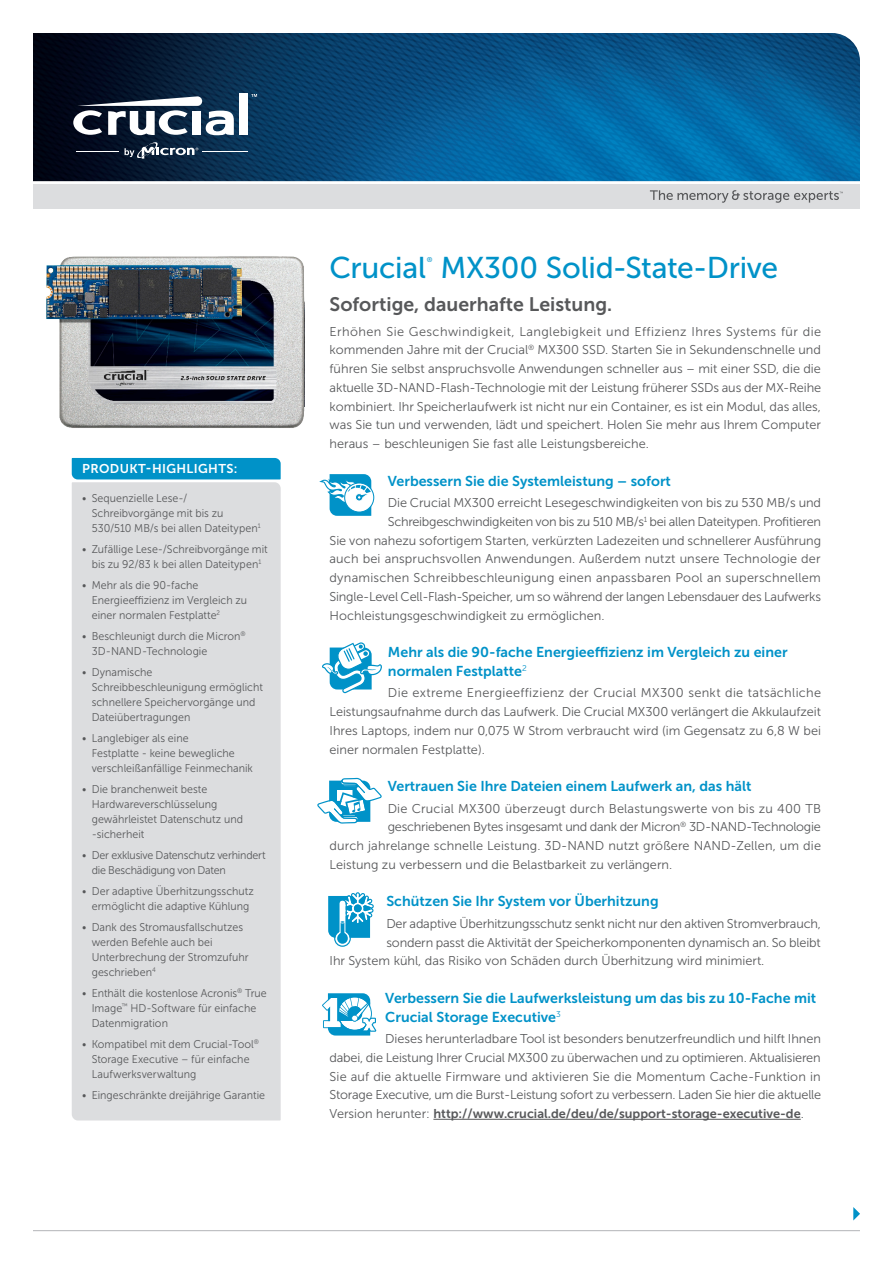
<style>
.page{position:relative;width:893px;height:1263px;background:#fff}
.page>*{position:absolute;margin:0;border:0;box-sizing:border-box;transform-origin:0 0}
.H1-Headline{font:30px "Museo Sans 500";letter-spacing:-.01em;color:#0092c8}
.H2-B__Standard_Headl{font:19.5px "Museo Sans 700";color:#57585a}
.H3-B__subheadline_bl{font:14.25px/18.8px "Museo Sans 700";color:#0092c8}
.body_copy{font:12.75px/18.8px "Museo Sans 300";color:#57585a;text-align:justify}
.body_copy-2{font:12.75px "Museo Sans 300";letter-spacing:-.02em;color:#57585a}
.body_copy-3{font:12.75px "Museo Sans 300";letter-spacing:.02em;color:#57585a}
.Headline__Bulleted_L{font:12.75px "Museo Sans 700";letter-spacing:.03em;color:#fff}
.t1{font:11.25px/15px "Museo Sans 300";letter-spacing:.005em;color:#57585a;scale:.95 1}
.t2{font:11.25px/15px "Museo Sans 300";letter-spacing:-.015em;color:#57585a;scale:.95 1}
.H1-Headline-2{font:7.05px "Museo Sans 500";color:#0092c8}
.s1{font-family:"Museo Sans 700"}
</style>
<div class="page">
<img style="left:33px;top:33px;width:827px;height:148px">
<hr style="left:76px;top:151px;width:42px;height:1px;background:#fff">
<hr style="left:202px;top:151px;width:45px;height:1px;background:#fff">
<svg style="left:125px;top:142px;width:73px;height:17px"></svg>
<div style="left:239px;top:94px;width:9px;height:41px;background:#fff"></div>
<svg style="left:73px;top:96px;width:161px;height:40px"></svg>
<svg style="left:251px;top:94px;width:6px;height:3px"></svg>
<div style="left:33px;top:184px;width:827px;height:24px;background:#dcdddf"></div>
<svg style="left:650px;top:190px;width:193px;height:13px"></svg>
<hr style="left:33px;top:1230px;width:827px;height:1px;background:#bcbdc0">
<svg style="left:853px;top:1207px;width:7px;height:13px"></svg>
<svg style="left:328px;top:892px;width:46px;height:55px"></svg>
<svg style="left:322px;top:993px;width:54px;height:42px"></svg>
<hr style="left:433px;top:1119px;width:368px;height:1px;background:#57585a">
<svg style="left:319px;top:474px;width:55px;height:42px"></svg>
<svg style="left:317px;top:778px;width:65px;height:46px"></svg>
<svg style="left:322px;top:642px;width:60px;height:51px"></svg>
<div style="left:72px;top:458px;width:209px;height:21px;background:#0092c8"></div>
<div style="left:72px;top:482px;width:209px;height:638px;background:#dcdddf"></div>
<img style="left:46px;top:256px;width:259px;height:172px">
<p class="Headline__Bulleted_L" style="left:82px;top:462px;width:157px">PRODUKT-HIGHLIGHTS:</p>
<p class="t1" style="left:92px;top:490px;width:179px;text-indent:-9px">• Sequenzielle Lese-/<br>Schreibvorgänge mit bis zu<br>530/510 MB/s bei allen Dateitypen<sup>1</sup></p>
<p class="t1" style="left:82px;top:541px;width:197px;text-align:center">• Zufällige Lese-/Schreibvorgänge mit bis zu 92/83 k bei allen Dateitypen<sup>1</sup></p>
<p class="t1" style="left:92px;top:577px;width:165px;text-indent:-9px">• Mehr als die 90-fache<br>Energieeffizienz im Vergleich zu einer normalen Festplatte<sup>2</sup></p>
<p class="t1" style="left:92px;top:628px;width:164px;text-indent:-9px">• Beschleunigt durch die Micron<sup>®<br></sup>3D-NAND-Technologie</p>
<p class="t1" style="left:92px;top:664px;width:182px;text-indent:-9px">• Dynamische<br>Schreibbeschleunigung ermöglicht schnellere Speichervorgänge und<br>Dateiübertragungen</p>
<p class="t1" style="left:92px;top:730px;width:171px;text-indent:-9px">• Langlebiger als eine<br>Festplatte - keine bewegliche verschleißanfällige Feinmechanik</p>
<p class="t1" style="left:92px;top:781px;width:161px;text-indent:-9px">• Die branchenweit beste<br>Hardwareverschlüsselung gewährleistet Datenschutz und -sicherheit</p>
<p class="t2" style="left:92px;top:847px;width:185px;text-indent:-9px">• Der exklusive Datenschutz verhindert die Beschädigung von Daten</p>
<p class="t1" style="left:82px;top:883px;width:182px;text-align:center">• Der adaptive Überhitzungsschutz ermöglicht die adaptive Kühlung</p>
<p class="t1" style="left:92px;top:919px;width:167px;text-indent:-9px">• Dank des Stromausfallschutzes werden Befehle auch bei<br>Unterbrechung der Stromzufuhr geschrieben<sup>4</sup></p>
<p class="t1" style="left:92px;top:985px;width:186px;text-indent:-9px">• Enthält die kostenlose Acronis<sup>®</sup> True<br>Image<sup>™</sup> HD-Software für einfache<br>Datenmigration</p>
<p class="t1" style="left:92px;top:1036px;width:177px;text-indent:-9px">• Kompatibel mit dem Crucial-Tool<sup>®<br></sup>Storage Executive – für einfache<br>Laufwerksverwaltung</p>
<p class="t1" style="left:82px;top:1087px;width:194px">• Eingeschränkte dreijährige Garantie</p>
<p class="H1-Headline" style="left:330px;top:252px;width:98px">Crucial</p>
<p class="H1-Headline-2" style="left:427px;top:256px;width:7px">®</p>
<p class="H1-Headline" style="left:440px;top:252px;width:339px">MX300 Solid-State-Drive</p>
<p class="H2-B__Standard_Headl" style="left:330px;top:294px;width:284px">Sofortige, dauerhafte Leistung.</p>
<p class="body_copy" style="left:330px;top:322px;width:493px">Erhöhen Sie Geschwindigkeit, Langlebigkeit und Effizienz Ihres Systems für die kommenden Jahre mit der Crucial<sup>®</sup> MX300 SSD. Starten Sie in Sekundenschnelle und führen Sie selbst anspruchsvolle Anwendungen schneller aus – mit einer SSD, die die aktuelle 3D-NAND-Flash-Technologie mit der Leistung früherer SSDs aus der MX-Reihe kombiniert. Ihr Speicherlaufwerk ist nicht nur ein Container, es ist ein Modul, das alles, was Sie tun und verwenden, lädt und speichert. Holen Sie mehr aus Ihrem Computer heraus – beschleunigen Sie fast alle Leistungsbereiche.</p>
<p class="H3-B__subheadline_bl" style="left:388px;top:471px;width:285px">Verbessern Sie die Systemleistung – sofort</p>
<p class="body_copy" style="left:388px;top:493px;width:435px">Die Crucial MX300 erreicht Lesegeschwindigkeiten von bis zu 530 MB/s und</p>
<p class="body_copy-2" style="left:388px;top:514px;width:435px">Schreibgeschwindigkeiten von bis zu 510 MB/s<sup>1</sup> bei allen Dateitypen. Profitieren</p>
<p class="body_copy" style="left:330px;top:531px;width:493px">Sie von nahezu sofortigem Starten, verkürzten Ladezeiten und schnellerer Ausführung</p>
<p class="body_copy" style="left:330px;top:550px;width:493px">auch bei anspruchsvollen Anwendungen. Außerdem nutzt unsere Technologie der</p>
<p class="body_copy-3" style="left:330px;top:571px;width:493px">dynamischen Schreibbeschleunigung einen anpassbaren Pool an superschnellem</p>
<p class="body_copy" style="left:330px;top:587px;width:493px">Single-Level Cell-Flash-Speicher, um so während der langen Lebensdauer des Laufwerks</p>
<p class="body_copy" style="left:330px;top:606px;width:277px">Hochleistungsgeschwindigkeit zu ermöglichen.</p>
<p class="H3-B__subheadline_bl" style="left:388px;top:643px;width:401px">Mehr als die 90-fache Energieeffizienz im Vergleich zu einer normalen Festplatte<sup>2</sup></p>
<p class="body_copy" style="left:330px;top:684px;width:493px;text-indent:58px">Die extreme Energieeffizienz der Crucial MX300 senkt die tatsächliche Leistungsaufnahme durch das Laufwerk. Die Crucial MX300 verlängert die Akkulaufzeit Ihres Laptops, indem nur 0,075 W Strom verbraucht wird (im Gegensatz zu 6,8 W bei einer normalen Festplatte).</p>
<p class="H3-B__subheadline_bl" style="left:388px;top:777px;width:365px">Vertrauen Sie Ihre Dateien einem Laufwerk an, das hält</p>
<p class="body_copy" style="left:388px;top:799px;width:435px">Die Crucial MX300 überzeugt durch Belastungswerte von bis zu 400 TB</p>
<p class="body_copy-2" style="left:388px;top:820px;width:435px">geschriebenen Bytes insgesamt und dank der Micron<sup>®</sup> 3D-NAND-Technologie</p>
<p class="body_copy" style="left:330px;top:836px;width:493px">durch jahrelange schnelle Leistung. 3D-NAND nutzt größere NAND-Zellen, um die</p>
<p class="body_copy" style="left:330px;top:855px;width:344px">Leistung zu verbessern und die Belastbarkeit zu verlängern.</p>
<p class="H3-B__subheadline_bl" style="left:386px;top:892px;width:274px">Schützen Sie Ihr System vor Überhitzung</p>
<p class="body_copy" style="left:386px;top:914px;width:436px">Der adaptive Überhitzungsschutz senkt nicht nur den aktiven Stromverbrauch,</p>
<p class="body_copy" style="left:386px;top:933px;width:436px">sondern passt die Aktivität der Speicherkomponenten dynamisch an. So bleibt</p>
<p class="body_copy" style="left:330px;top:951px;width:436px">Ihr System kühl, das Risiko von Schäden durch Überhitzung wird minimiert.</p>
<p class="H3-B__subheadline_bl" style="left:385px;top:988px;width:432px">Verbessern Sie die Laufwerksleistung um das bis zu 10-Fache mit<br>Crucial Storage Executive<sup>3</sup></p>
<p class="body_copy" style="left:330px;top:1029px;width:493px;text-indent:56px">Dieses herunterladbare Tool ist besonders benutzerfreundlich und hilft Ihnen dabei, die Leistung Ihrer Crucial MX300 zu überwachen und zu optimieren. Aktualisieren Sie auf die aktuelle Firmware und aktivieren Sie die Momentum Cache-Funktion in Storage Executive, um die Burst-Leistung sofort zu verbessern. Laden Sie hier die aktuelle Version herunter: <span class="s1">http://www.crucial.de/deu/de/support-storage-executive-de</span>.</p>
</div>
